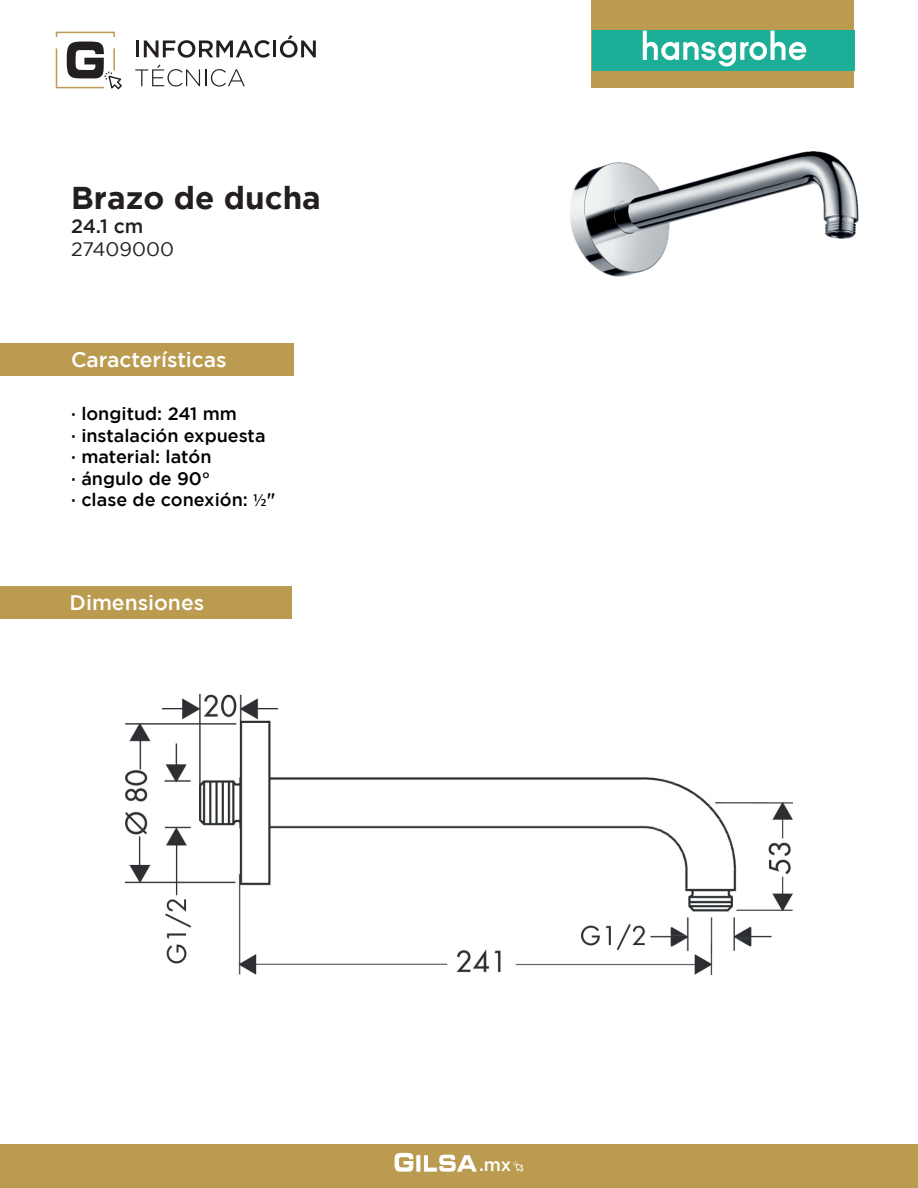
<style>
.page{position:relative;width:918px;height:1188px;background:#fff}
.page>*{position:absolute;margin:0;border:0;box-sizing:border-box;transform-origin:0 0}
.t1{font:700 31.5px "Gotham";color:#231f20}
.t2{font:500 21px "Gotham";color:#fff}
.t3{font:19.5px "Gotham";color:#231f20}
.t4{font:500 19.5px "Gotham";color:#231f20}
.t5{font:500 18px/21.6px "Gotham";color:#000}
.t6{font:500 18px "Gotham";color:#fff}
.s1{font-family:"Myriad Pro";font-weight:400}
</style>
<div class="page">
<div style="left:56px;top:32px;width:59px;height:6px;border:2px solid #ba9b4f"></div>
<svg style="left:55px;top:41px;width:67px;height:48px"></svg>
<hr style="left:136px;top:41px;width:3px;height:16px;background:#231f20">
<svg style="left:144px;top:40px;width:126px;height:18px"></svg>
<hr style="left:273px;top:41px;width:3px;height:16px;background:#231f20">
<svg style="left:280px;top:35px;width:36px;height:23px"></svg>
<svg style="left:135px;top:65px;width:110px;height:22px"></svg>
<div style="left:0;top:343px;width:293px;height:33px;background:#ba9b4f"></div>
<div style="left:0;top:586px;width:292px;height:33px;background:#ba9b4f"></div>
<div style="left:0;top:1144px;width:918px;height:44px;background:#ba9b4f"></div>
<svg style="left:394px;top:1152px;width:83px;height:20px"></svg>
<svg style="left:513px;top:1161px;width:11px;height:11px"></svg>
<div style="left:592px;top:0;width:262px;height:88px;background:#ba9b4f"></div>
<div style="left:592px;top:31px;width:262px;height:40px;background:#1dae97"></div>
<svg style="left:643px;top:31px;width:163px;height:36px"></svg>
<img style="left:570px;top:151px;width:289px;height:126px">
<img style="left:125px;top:695px;width:668px;height:279px">
<h1 class="t1" style="left:71px;top:180px;width:251px">Brazo de ducha</h1>
<p class="t4" style="left:71px;top:215px;width:74px">24.1 cm</p>
<p class="t3" style="left:71px;top:238px;width:104px">27409000</p>
<p class="t2" style="left:71px;top:347px;width:157px">Características</p>
<p class="t5" style="left:71px;top:402px;width:206px">· longitud: 241 mm<br>· instalación expuesta<br>· material: latón<br>· ángulo de 90°<br>· clase de conexión: <span class="s1">½</span>"</p>
<p class="t2" style="left:70px;top:591px;width:136px">Dimensiones</p>
<p class="t6" style="left:479px;top:1155px;width:34px">.mx</p>
</div>
